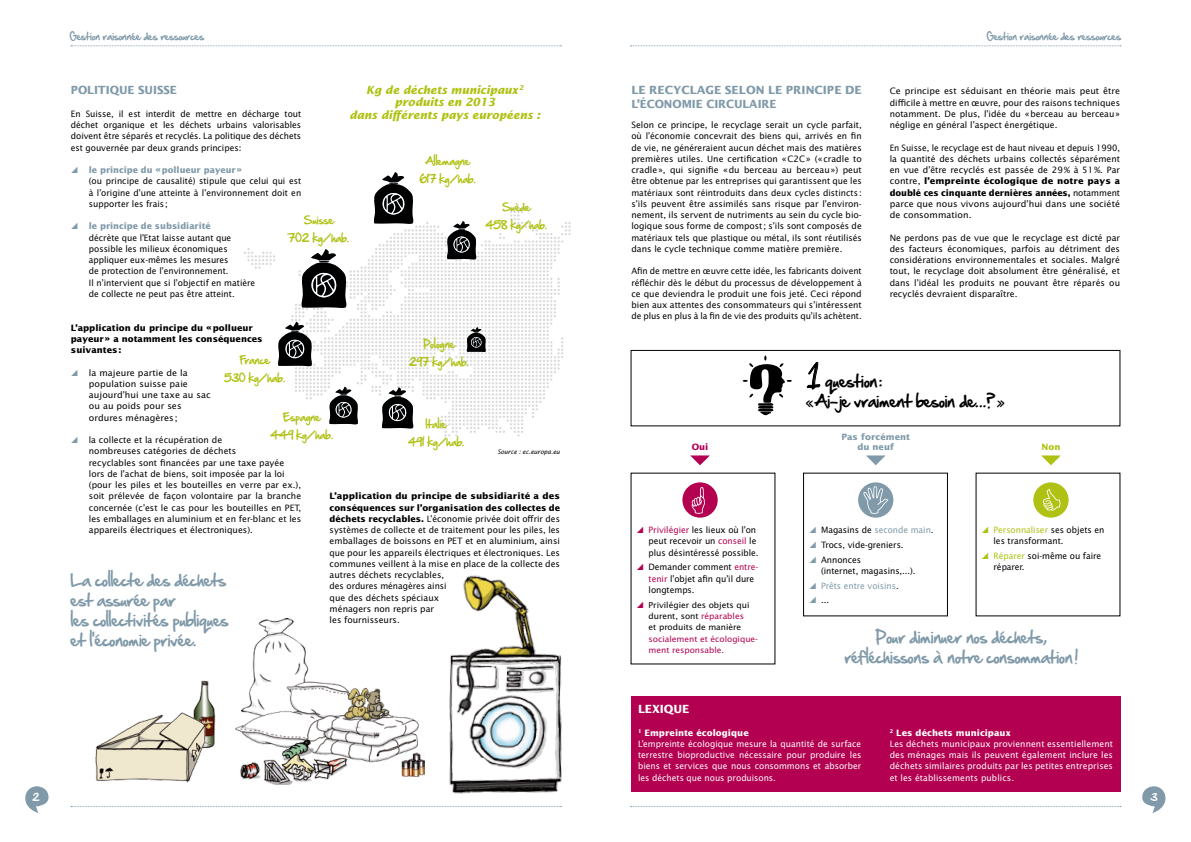
<style>
.page{position:relative;width:1191px;height:842px;background:#fff}
.page>*{position:absolute;margin:0;border:0;box-sizing:border-box;transform-origin:0 0}
.t1{font:15px/20px "Hand Of Sean";color:#809aa9}
.t2{font:15px/20px "Hand Of Sean";color:#000}
.t3{font:italic 700 11.2px/12.5px "Lucida Sans";letter-spacing:-.005em;color:#afc112;text-align:center}
.t4{font:700 11.2px/13.8px "Lucida Sans";letter-spacing:-.005em;color:#809aa9}
.t5{font:700 11.2px "Lucida Sans";color:#fff}
.t6{font:10px/17.8px "Hand Of Sean";color:#afc112;text-align:center}
.t7{font:9.2px "Hand Of Sean";color:#809aa9}
.t8{font:9.2px "Hand Of Sean";color:#fff}
.t9{font:8.8px/11.3px "Lucida Sans";color:#000}
.t10{font:8.8px/11.3px "Lucida Sans";color:#fff}
.t11{font:8.8px/11.3px "Lucida Sans";color:#000;text-align:justify;scale:.96 1}
.t12{font:700 8.8px/11.3px "Lucida Sans";color:#000}
.t13{font:700 8.8px/10px "Lucida Sans";color:#809aa9;text-align:center}
.t14{font:700 8.8px "Lucida Sans";color:#b30051}
.t15{font:700 8.8px "Lucida Sans";color:#afc112}
.t16{font:8.2px/11.3px "Lucida Sans";letter-spacing:-.005em;color:#000}
.t17{font:8.2px/11.3px "Lucida Sans";letter-spacing:-.005em;color:#b30051}
.t18{font:italic 6.2px "Lucida Sans";letter-spacing:-.005em;color:#000}
.s1{font-weight:700}
.s2{font-family:"Ellianarelle's Path";font-size:30px}
.s3{color:#b30051}
.s4{color:#809aa9}
.s5{color:#afc112}
</style>
<div class="page">
<svg style="left:71px;top:806px;width:490px;height:1px"></svg>
<svg style="left:71px;top:45px;width:490px;height:1px"></svg>
<svg style="left:630px;top:806px;width:491px;height:1px"></svg>
<svg style="left:630px;top:45px;width:491px;height:1px"></svg>
<svg style="left:25px;top:786px;width:23px;height:27px"></svg>
<svg style="left:1142px;top:786px;width:23px;height:27px"></svg>
<img style="left:252px;top:619px;width:57px;height:54px">
<div style="left:631px;top:697px;width:489px;height:95px;background:#b30051"></div>
<svg style="left:244px;top:172px;width:326px;height:265px"></svg>
<svg style="left:807px;top:362px;width:13px;height:27px"></svg>
<svg style="left:742px;top:355px;width:50px;height:60px"></svg>
<div style="left:682px;top:482px;width:35px;height:36px;background:#b30051;border-radius:50%"></div>
<svg style="left:691px;top:487px;width:14px;height:27px"></svg>
<div style="left:1033px;top:482px;width:35px;height:36px;background:#afc112;border-radius:50%"></div>
<svg style="left:1043px;top:489px;width:17px;height:21px"></svg>
<div style="left:858px;top:482px;width:35px;height:36px;background:#809aa9;border-radius:50%"></div>
<svg style="left:863px;top:486px;width:25px;height:28px"></svg>
<div style="left:631px;top:350px;width:489px;height:76px;border:1px solid #000"></div>
<svg style="left:690px;top:455px;width:20px;height:10px"></svg>
<svg style="left:866px;top:455px;width:19px;height:10px"></svg>
<svg style="left:1041px;top:455px;width:19px;height:10px"></svg>
<img style="left:235px;top:673px;width:190px;height:92px">
<img style="left:237px;top:736px;width:110px;height:49px">
<img style="left:401px;top:752px;width:23px;height:24px">
<img style="left:198px;top:680px;width:17px;height:68px">
<img style="left:95px;top:702px;width:113px;height:81px">
<img style="left:449px;top:575px;width:113px;height:219px">
<p class="t7" style="left:70px;top:28px;width:136px">Gestion raisonnée des ressources</p>
<p class="t7" style="left:987px;top:28px;width:136px">Gestion raisonnée des ressources</p>
<p class="t3" style="left:349px;top:83px;width:192px">Kg de déchets municipaux <sup>2 </sup>produits en 2013<br>dans différents pays européens :</p>
<p class="t4" style="left:71px;top:83px;width:107px">Politique suisse</p>
<p class="t9" style="left:71px;top:108px;width:232px;text-align:justify">En Suisse, il est interdit de mettre en décharge tout déchet organique et les déchets urbains valorisables doivent être séparés et recyclés. La politique des déchets est gouvernée par deux grands principes:</p>
<p class="t13" style="left:89px;top:165px;width:155px">le principe du «pollueur payeur»</p>
<p class="t9" style="left:89px;top:175px;width:214px;text-align:justify">(ou principe de causalité) stipule que celui qui est à l’origine d’une atteinte à l’environnement doit en supporter les frais;</p>
<p class="t13" style="left:89px;top:221px;width:123px">le principe de subsidiarité</p>
<p class="t9" style="left:89px;top:231px;width:144px">décrète que l’Etat laisse autant que</p>
<p class="t9" style="left:89px;top:243px;width:140px">possible les milieux économiques</p>
<p class="t9" style="left:89px;top:254px;width:141px">appliquer eux-mêmes les mesures</p>
<p class="t9" style="left:89px;top:265px;width:141px">de protection de l’environnement.</p>
<p class="t9" style="left:71px;top:276px;width:186px">I l n’intervient que si l’objectif en matière</p>
<p class="t9" style="left:89px;top:288px;width:147px">de collecte ne peut pas être atteint.</p>
<p class="t12" style="left:71px;top:322px;width:193px">L’application du principe du «pollueur payeur» a notamment les conséquences suivantes:</p>
<p class="t9" style="left:89px;top:366px;width:123px">la majeure partie de la population suisse paie aujourd’hui une taxe au sac ou au poids pour ses ordures ménagères ;</p>
<p class="t9" style="left:89px;top:434px;width:214px">la collecte et la récupération de<br>nombreuses catégories de déchets<br>recyclables sont financées par une taxe payée lors de l’achat de biens, soit imposée par la loi (pour les piles et les bouteilles en verre par ex.), soit prélevée de façon volontaire par la branche concernée (c’est le cas pour les bouteilles en PET, les emballages en aluminium et en fer-blanc et les appareils électriques et électroniques).</p>
<p class="t6" style="left:420px;top:152px;width:58px">Allemagne<br>617 kg/hab.</p>
<p class="t6" style="left:485px;top:198px;width:63px">Suède<br>458 kg/hab.</p>
<p class="t6" style="left:288px;top:211px;width:62px">Suisse<br>702 kg/hab.</p>
<p class="t6" style="left:409px;top:335px;width:61px">Pologne<br>297 kg/hab.</p>
<p class="t6" style="left:225px;top:351px;width:62px">France<br>530 kg/hab.</p>
<p class="t6" style="left:270px;top:408px;width:64px">Espagne<br>449 kg/hab.</p>
<p class="t6" style="left:408px;top:415px;width:58px">Italie<br>491 kg/hab.</p>
<p class="t18" style="left:497px;top:448px;width:64px">Source : ec.europa.eu</p>
<p class="t9" style="left:330px;top:490px;width:232px"><span class="s1">L’application du principe de subsidiarité a des conséquences sur l’organisation des collectes de déchets recyclables.</span> L’économie privée doit offrir des systèmes de collecte et de traitement pour les piles, les emballages de boissons en PET et en aluminium, ainsi que pour les appareils électriques et électroniques. Les communes veillent à la mise en place de la collecte des autres déchets recyclables,<br>des ordures ménagères ainsi<br>que des déchets spéciaux<br>ménagers non repris par<br>les fournisseurs.</p>
<h1 class="t1" style="left:71px;top:570px;width:159px">La collecte des déchets est assurée par<br>les collectivités publiques et l’économie privée.</h1>
<p class="t4" style="left:631px;top:83px;width:232px">Le recyclage selon le principe de l’économie circulaire</p>
<p class="t9" style="left:631px;top:119px;width:232px;text-align:justify">Selon ce principe, le recyclage serait un cycle parfait, où l’économie concevrait des biens qui, arrivés en fin de vie, ne généreraient aucun déchet mais des matières premières utiles. Une certification «C2C» («cradle to cradle», qui signifie «du berceau au berceau») peut être obtenue par les entreprises qui garantissent que les matériaux sont réintroduits dans deux cycles distincts: s’ils peuvent être assimilés sans risque par l’environ&shy;nement, ils servent de nutriments au sein du cycle bio&shy;logique sous forme de compost; s’ils sont composés de matériaux tels que plastique ou métal, ils sont réutilisés dans le cycle technique comme matière première.</p>
<p class="t9" style="left:631px;top:265px;width:232px;text-align:justify">Afin de mettre en œuvre cette idée, les fabricants doivent réfléchir dès le début du processus de développement à ce que deviendra le produit une fois jeté. Ceci répond bien aux attentes des consommateurs qui s’intéressent de plus en plus à la fin de vie des produits qu’ils achètent.</p>
<p class="t9" style="left:889px;top:85px;width:232px;text-align:justify">Ce principe est séduisant en théorie mais peut être difficile à mettre en œuvre, pour des raisons techniques notamment. De plus, l’idée du «berceau au berceau» néglige en général l’aspect énergétique.</p>
<p class="t11" style="left:889px;top:141px;width:241px">En Suisse, le recyclage est de haut niveau et depuis 1990, la quantité des déchets urbains collectés séparément en vue d’être recyclés est passée de 29% à 51%. Par contre, <span class="s1">l’empreinte écologique de notre pays a doublé ces cinquante dernières années,</span> notamment parce que nous vivons aujourd’hui dans une société de consommation.</p>
<p class="t9" style="left:889px;top:231px;width:232px;text-align:justify">Ne perdons pas de vue que le recyclage est dicté par des facteurs économiques, parfois au détriment des considérations environnementales et sociales. Malgré tout, le recyclage doit absolument être généralisé, et dans l’idéal les produits ne pouvant être réparés ou recyclés devraient disparaître.</p>
<h1 class="t2" style="left:806px;top:371px;width:200px"><span class="s2">1</span> question :<br>«Ai-je vraiment besoin de...?»</h1>
<p class="t13" style="left:841px;top:431px;width:70px">Pas forcément du neuf</p>
<p class="t14" style="left:691px;top:442px;width:18px">Oui</p>
<p class="t15" style="left:1041px;top:442px;width:20px">Non</p>
<p class="t9" style="left:648px;top:524px;width:111px"><span class="s3">Privilégier</span> les lieux où l’on peut recevoir un <span class="s3">conseil</span> le plus désintéressé possible.</p>
<p class="t9" style="left:648px;top:561px;width:111px">Demander comment <span class="s3">entre&shy;tenir</span> l’objet afin qu’il dure longtemps.</p>
<p class="t16" style="left:648px;top:599px;width:102px">Privilégier des objets qui durent, sont <span class="s3">réparables </span>et produits de manière</p>
<p class="t17" style="left:648px;top:633px;width:111px">socialement et écologique&shy;ment responsable.</p>
<p class="t9" style="left:821px;top:522px;width:114px;line-height:14.8px">Magasins de <span class="s4">seconde main</span>.<br>Trocs, vide-greniers.<br>Annonces</p>
<p class="t9" style="left:821px;top:563px;width:96px;line-height:14.8px">(internet, magasins,...).<br><span class="s4">Prêts entre voisins</span>.<br>...</p>
<p class="t9" style="left:993px;top:524px;width:112px"><span class="s5">Personnaliser</span> ses objets en les transformant.</p>
<p class="t9" style="left:993px;top:550px;width:109px"><span class="s5">Réparer</span> soi-même ou faire réparer.</p>
<h1 class="t1" style="left:845px;top:627px;width:235px;text-align:center">Pour diminuer nos déchets, réfléchissons à notre consommation !</h1>
<p class="t5" style="left:638px;top:702px;width:7px">LEXI</p>
<p class="t5" style="left:664px;top:702px;width:18px">QUE</p>
<p class="t10" style="left:638px;top:726px;width:225px"><sup>1</sup> <span class="s1">Empreinte écologique<br></span>L’empreinte écologique mesure la quantité de surface terrestre bioproductive nécessaire pour produire les biens et services que nous consommons et absorber les déchets que nous produisons.</p>
<p class="t10" style="left:889px;top:726px;width:225px"><sup>2</sup> <span class="s1">Les déchets municipaux<br></span>Les déchets municipaux proviennent essentiellement des ménages mais ils peuvent également inclure les déchets similaires produits par les petites entreprises et les établissements publics.</p>
<p class="t8" style="left:33px;top:789px;width:9px">2</p>
<p class="t8" style="left:1150px;top:789px;width:9px">3</p>
</div>
